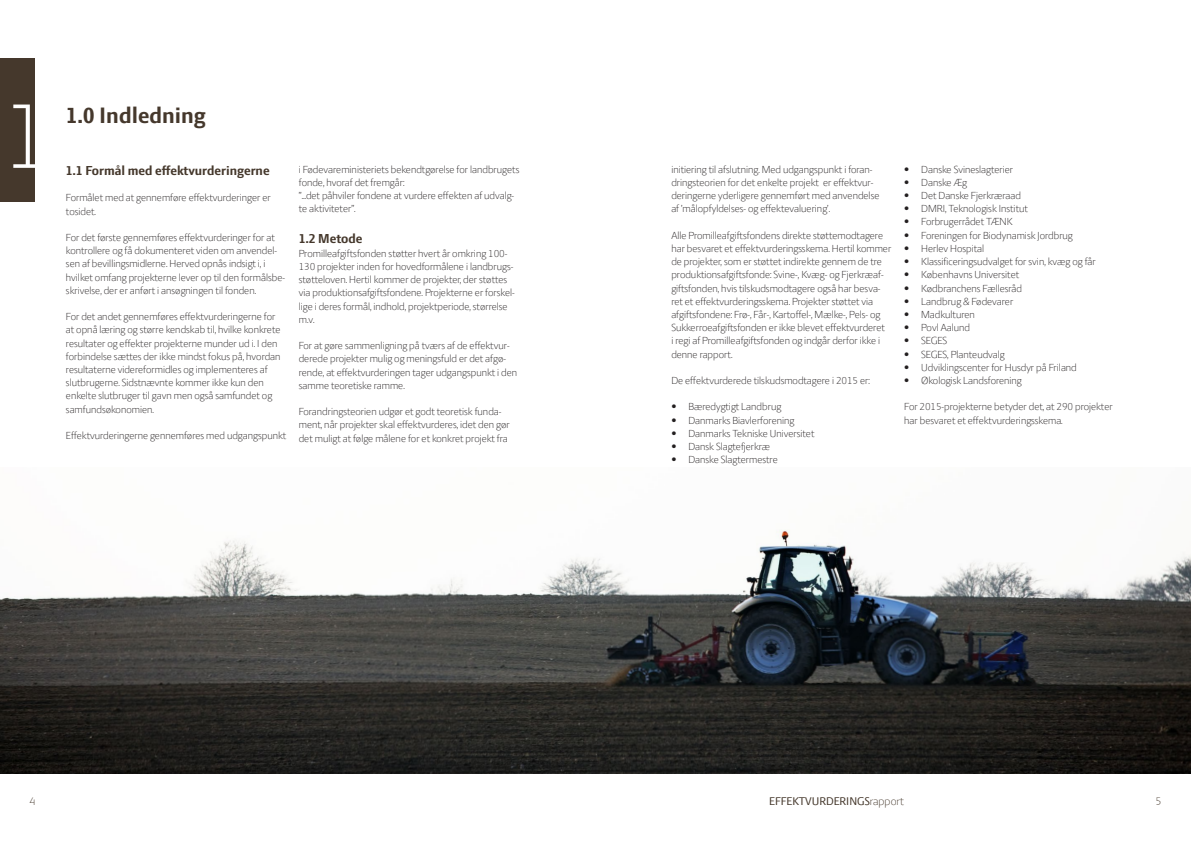
<style>
.page{position:relative;width:1191px;height:842px;background:#fff}
.page>*{position:absolute;margin:0;border:0;box-sizing:border-box;transform-origin:0 0}
.t1{font:300 100px "LF Press Sans";color:#fff}
.t2{font:700 24px "LF Press Sans";color:#45382c}
.t3{font:700 14px "LF Press Sans";color:#45382c}
.t4{font:12px "LF Press Sans";color:#45382c}
.t5{font:300 12px "LF Press Sans";color:#45382c}
.t6{font:300 11px/13.2px "LF Press Sans";color:#231f20}
.s1{font-weight:300}
</style>
<div class="page">
<div style="left:0;top:58px;width:35px;height:143px;background:#45382c"></div>
<img style="left:0;top:530px;width:1191px;height:244px">
<h1 class="t1" style="left:2px;top:78px;width:52px">1</h1>
<h2 class="t2" style="left:66px;top:102px;width:141px">1.0 Indledning</h2>
<p class="t3" style="left:66px;top:162px;width:205px">1.1 Formål med effektvurderingerne</p>
<p class="t6" style="left:66px;top:191px;width:206px">Formålet med at gennemføre effektvurderinger er tosidet.</p>
<p class="t6" style="left:66px;top:231px;width:221px">For det første gennemføres effektvurderinger for at kontrollere og få dokumenteret viden om anvendel&shy;sen af bevillingsmidlerne. Herved opnås indsigt i, i hvilket omfang projekterne lever op til den formålsbe&shy;skrivelse, der er anført i ansøgningen til fonden.</p>
<p class="t6" style="left:66px;top:310px;width:216px">For det andet gennemføres effektvurderingerne for at opnå læring og større kendskab til, hvilke konkrete resultater og effekter projekterne munder ud i. I den forbindelse sættes der ikke mindst fokus på, hvordan resultaterne videreformidles og implementeres af slutbrugerne. Sidstnævnte kommer ikke kun den enkelte slutbruger til gavn men også samfundet og samfundsøkonomien.</p>
<p class="t6" style="left:66px;top:429px;width:222px">Effektvurderingerne gennemføres med udgangspunkt</p>
<p class="t6" style="left:299px;top:162px;width:222px">i Fødevareministeriets bekendtgørelse for landbrugets fonde, hvoraf det fremgår:<br>”…det påhviler fondene at vurdere effekten af udvalg&shy;te aktiviteter”.</p>
<p class="t3" style="left:299px;top:231px;width:65px">1.2 Metode</p>
<p class="t6" style="left:299px;top:246px;width:217px">Promilleafgiftsfonden støtter hvert år omkring 100- 130 projekter inden for hovedformålene i landbrugs&shy;støtteloven. Hertil kommer de projekter, der støttes via produktionsafgiftsfondene. Projekterne er forskel&shy;lige i deres formål, indhold, projektperiode, størrelse m.v.</p>
<p class="t6" style="left:299px;top:339px;width:220px">For at gøre sammenligning på tværs af de effektvur&shy;derede projekter mulig og meningsfuld er det afgø&shy;rende, at effektvurderingen tager udgangspunkt i den samme teoretiske ramme.</p>
<p class="t6" style="left:299px;top:405px;width:212px">Forandringsteorien udgør et godt teoretisk funda&shy;ment, når projekter skal effektvurderes, idet den gør det muligt at følge målene for et konkret projekt fra</p>
<p class="t6" style="left:671px;top:162px;width:210px">initiering til afslutning. Med udgangspunkt i foran&shy;dringsteorien for det enkelte projekt er effektvur&shy;deringerne yderligere gennemført med anvendelse af ’målopfyldelses- og effektevaluering’.</p>
<p class="t6" style="left:671px;top:228px;width:221px">Alle Promilleafgiftsfondens direkte støttemodtagere har besvaret et effektvurderingsskema. Hertil kommer de projekter, som er støttet indirekte gennem de tre produktionsafgiftsfonde: Svine-, Kvæg- og Fjerkræaf&shy;giftsfonden, hvis tilskudsmodtagere også har besva&shy;ret et effektvurderingsskema. Projekter støttet via afgiftsfondene: Frø-, Får-, Kartoffel-, Mælke-, Pels- og Sukkerroeafgiftsfonden er ikke blevet effektvurderet<br>i regi af Promilleafgiftsfonden og indgår derfor ikke i denne rapport.</p>
<p class="t6" style="left:671px;top:374px;width:200px">De effektvurderede tilskudsmodtagere i 2015 er:</p>
<p class="t6" style="left:671px;top:400px;width:111px">• Bæredygtigt Landbrug</p>
<p class="t6" style="left:671px;top:413px;width:124px">• Danmarks Biavlerforening</p>
<p class="t6" style="left:671px;top:426px;width:145px">• Danmarks Tekniske Universitet</p>
<p class="t6" style="left:671px;top:440px;width:100px">• Dansk Slagtefjerkræ</p>
<p class="t6" style="left:671px;top:453px;width:108px">• Danske Slagtermestre</p>
<p class="t6" style="left:904px;top:162px;width:110px">• Danske Svineslagterier</p>
<p class="t6" style="left:904px;top:176px;width:64px">• Danske Æg</p>
<p class="t6" style="left:904px;top:189px;width:118px">• Det Danske Fjerkræraad</p>
<p class="t6" style="left:904px;top:202px;width:125px">• DMRI, Teknologisk Institut</p>
<p class="t6" style="left:904px;top:215px;width:110px">• Forbrugerrådet TÆNK</p>
<p class="t6" style="left:904px;top:228px;width:170px">• Foreningen for Biodynamisk Jordbrug</p>
<p class="t6" style="left:904px;top:242px;width:82px">• Herlev Hospital</p>
<p class="t6" style="left:904px;top:255px;width:193px">• Klassificeringsudvalget for svin, kvæg og får</p>
<p class="t6" style="left:904px;top:268px;width:116px">• Københavns Universitet</p>
<p class="t6" style="left:904px;top:281px;width:119px">• Kødbranchens Fællesråd</p>
<p class="t6" style="left:904px;top:294px;width:111px">• Landbrug &amp; Fødevarer</p>
<p class="t6" style="left:904px;top:308px;width:72px">• Madkulturen</p>
<p class="t6" style="left:904px;top:321px;width:67px">• Povl Aalund</p>
<p class="t6" style="left:904px;top:334px;width:45px">• SEGES</p>
<p class="t6" style="left:904px;top:347px;width:102px">• SEGES, Planteudvalg</p>
<p class="t6" style="left:904px;top:360px;width:174px">• Udviklingscenter for Husdyr på Friland</p>
<p class="t6" style="left:904px;top:374px;width:119px">• Økologisk Landsforening</p>
<p class="t6" style="left:904px;top:400px;width:210px">For 2015-projekterne betyder det, at 290 projekter har besvaret et effektvurderingsskema.</p>
<p class="t5" style="left:30px;top:794px;width:7px">4</p>
<p class="t4" style="left:769px;top:794px;width:136px">EFFEKTVURDERINGS<span class="s1">rapport</span></p>
<p class="t5" style="left:1155px;top:794px;width:7px">5</p>
</div>
